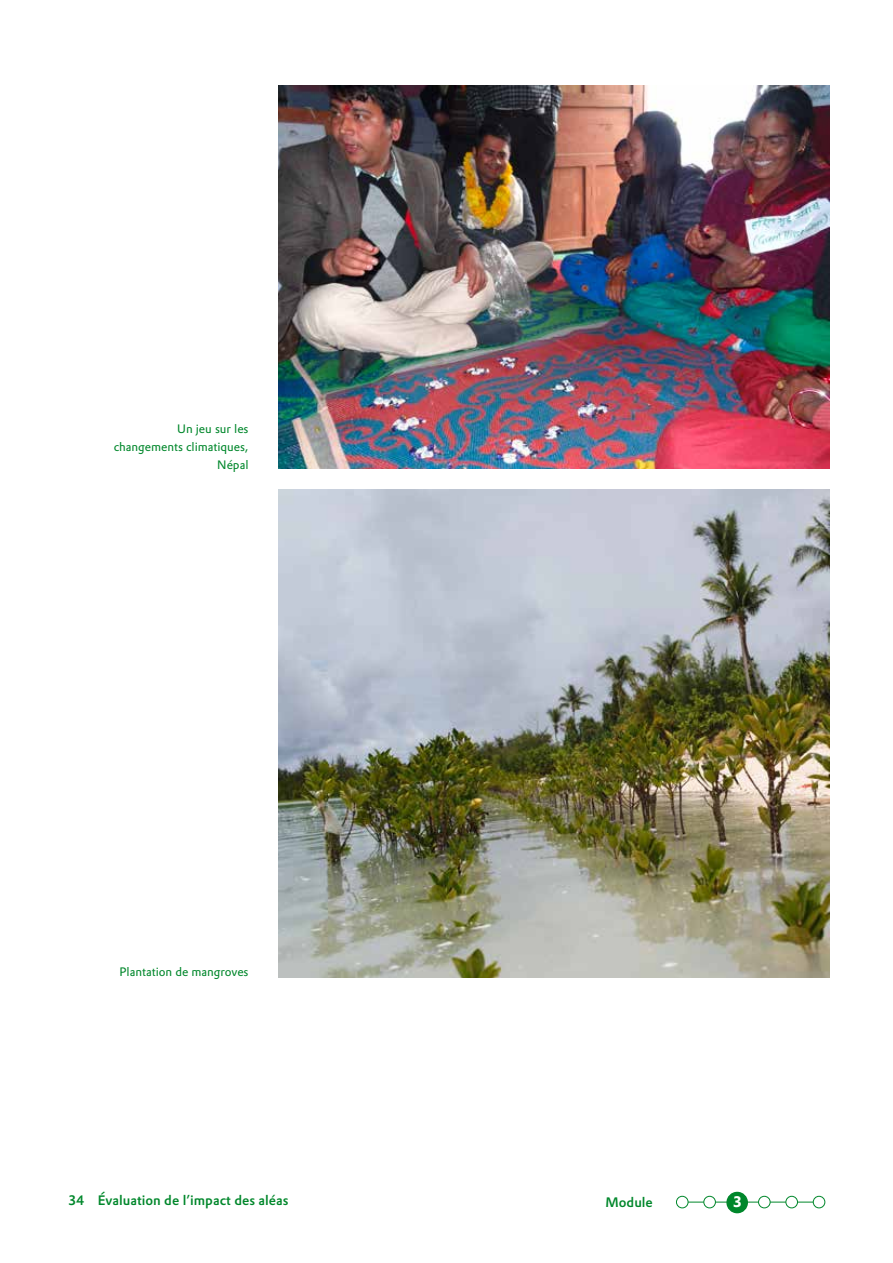
<style>
.page{position:relative;width:893px;height:1263px;background:#fff}
.page>*{position:absolute;margin:0;border:0;box-sizing:border-box;transform-origin:0 0}
.t1{font:700 15px "Evonik Prokyon";color:#fff}
.t2{font:500 13.5px "Evonik Prokyon";color:#00872b}
.t3{font:12px/18px "Evonik Prokyon";color:#00872b;text-align:right}
</style>
<div class="page">
<img style="left:278px;top:489px;width:551px;height:488px">
<img style="left:278px;top:85px;width:551px;height:384px">
<hr style="left:684px;top:1202px;width:135px;height:1px;background:#00872b">
<div style="left:676px;top:1196px;width:12px;height:12px;background:#fff;border-radius:50%"></div>
<div style="left:676px;top:1196px;width:12px;height:12px;border:1px solid #00872b;border-radius:50%"></div>
<div style="left:704px;top:1196px;width:11px;height:12px;background:#fff;border-radius:50%"></div>
<div style="left:703px;top:1196px;width:13px;height:12px;border:1px solid #00872b;border-radius:50%"></div>
<div style="left:758px;top:1196px;width:12px;height:12px;background:#fff;border-radius:50%"></div>
<div style="left:758px;top:1196px;width:12px;height:12px;border:1px solid #00872b;border-radius:50%"></div>
<div style="left:786px;top:1196px;width:11px;height:12px;background:#fff;border-radius:50%"></div>
<div style="left:785px;top:1196px;width:13px;height:12px;border:1px solid #00872b;border-radius:50%"></div>
<div style="left:813px;top:1196px;width:12px;height:12px;background:#fff;border-radius:50%"></div>
<div style="left:813px;top:1196px;width:12px;height:12px;border:1px solid #00872b;border-radius:50%"></div>
<div style="left:727px;top:1192px;width:20px;height:20px;background:#00872b;border-radius:50%"></div>
<div style="left:726px;top:1192px;width:22px;height:21px;border:1px solid #00872b;border-radius:50%"></div>
<p class="t3" style="left:114px;top:419px;width:136px">Un jeu sur les changements climatiques,<br>Népal</p>
<p class="t3" style="left:120px;top:962px;width:131px">Plantation de mangroves</p>
<p class="t2" style="left:68px;top:1189px;width:222px">34 Évaluation de l’impact des aléas</p>
<p class="t2" style="left:605px;top:1192px;width:49px">Module</p>
<p class="t1" style="left:733px;top:1190px;width:11px">3</p>
</div>
